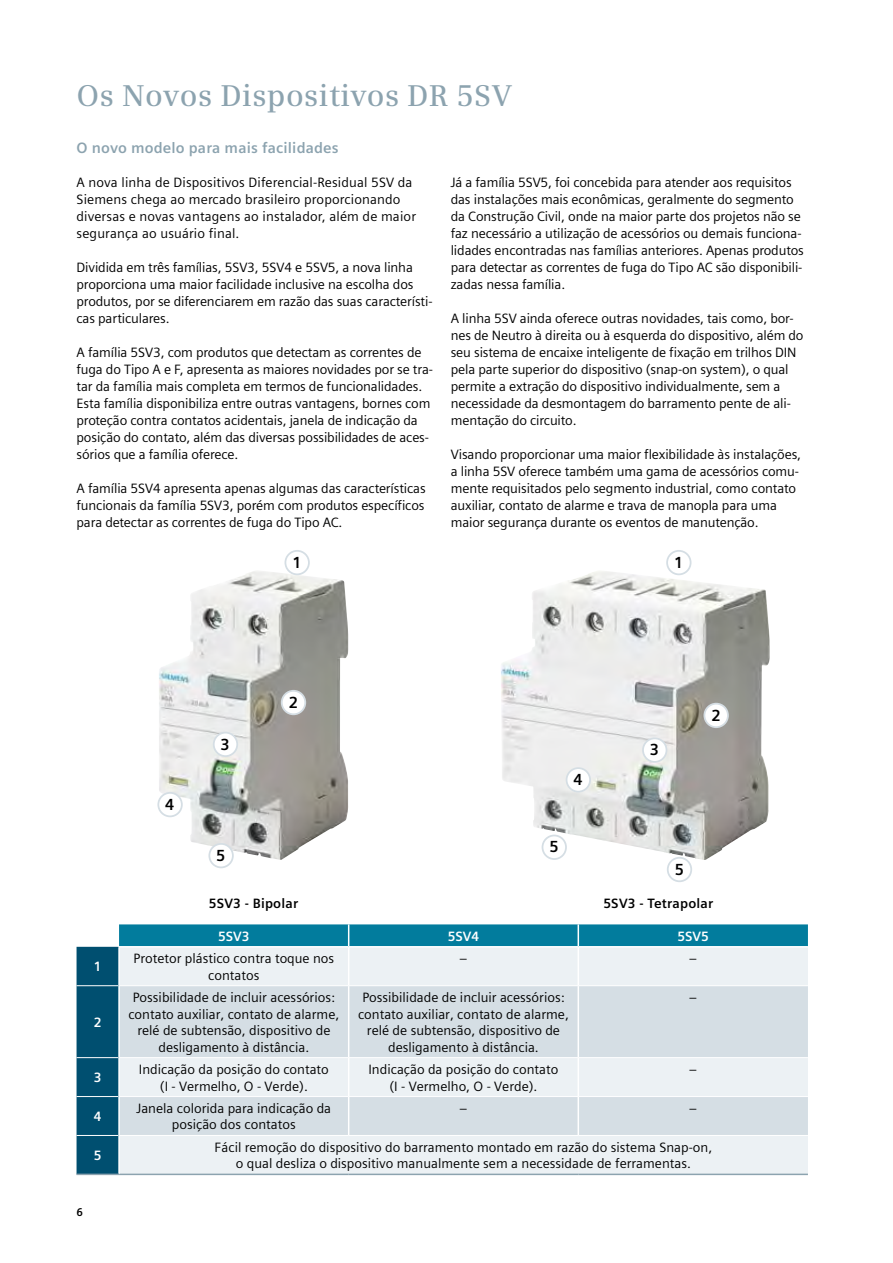
<style>
.page{position:relative;width:893px;height:1263px;background:#fff}
.page>*{position:absolute;margin:0;border:0;box-sizing:border-box;transform-origin:0 0}
.t1{font:600 30px "Siemens Serif";letter-spacing:.015em;color:#8ca3af}
.t2{font:700 16.05px "Siemens Sans";color:#000}
.t3{font:700 15px "Siemens Sans";letter-spacing:.01em;color:#8ca3af}
.t4{font:13.5px/17px "Siemens Sans";letter-spacing:-.01em;color:#000;text-align:center}
.t5{font:13.5px/17px "Siemens Sans";letter-spacing:.01em;color:#000}
.t6{font:700 13.5px "Siemens Sans";letter-spacing:.015em;color:#000}
.t7{font:700 13.5px "Siemens Sans";color:#fff}
.t8{font:700 11.25px "Siemens Sans";color:#000}
</style>
<div class="page">
<img style="left:159px;top:570px;width:189px;height:290px">
<img style="left:501px;top:570px;width:269px;height:290px">
<div style="left:285px;top:551px;width:24px;height:23px;background:#fff;border-radius:50%"></div>
<div style="left:284px;top:550px;width:26px;height:25px;border:2px solid #d5dee4;border-radius:50%"></div>
<div style="left:667px;top:551px;width:24px;height:23px;background:#fff;border-radius:50%"></div>
<div style="left:666px;top:550px;width:25px;height:25px;border:2px solid #d5dee4;border-radius:50%"></div>
<div style="left:282px;top:691px;width:23px;height:23px;background:#fff;border-radius:50%"></div>
<div style="left:281px;top:690px;width:25px;height:25px;border:2px solid #d5dee4;border-radius:50%"></div>
<div style="left:704px;top:704px;width:24px;height:23px;background:#fff;border-radius:50%"></div>
<div style="left:703px;top:703px;width:26px;height:25px;border:2px solid #d5dee4;border-radius:50%"></div>
<div style="left:214px;top:733px;width:23px;height:23px;background:#fff;border-radius:50%"></div>
<div style="left:213px;top:732px;width:25px;height:25px;border:2px solid #d5dee4;border-radius:50%"></div>
<div style="left:643px;top:738px;width:23px;height:24px;background:#fff;border-radius:50%"></div>
<div style="left:642px;top:737px;width:25px;height:26px;border:2px solid #d5dee4;border-radius:50%"></div>
<div style="left:158px;top:793px;width:24px;height:23px;background:#fff;border-radius:50%"></div>
<div style="left:157px;top:792px;width:26px;height:25px;border:2px solid #d5dee4;border-radius:50%"></div>
<div style="left:567px;top:768px;width:23px;height:24px;background:#fff;border-radius:50%"></div>
<div style="left:566px;top:767px;width:25px;height:25px;border:2px solid #d5dee4;border-radius:50%"></div>
<div style="left:209px;top:844px;width:24px;height:23px;background:#fff;border-radius:50%"></div>
<div style="left:208px;top:843px;width:26px;height:25px;border:2px solid #d5dee4;border-radius:50%"></div>
<div style="left:542px;top:835px;width:24px;height:24px;background:#fff;border-radius:50%"></div>
<div style="left:542px;top:835px;width:25px;height:25px;border:2px solid #d5dee4;border-radius:50%"></div>
<div style="left:667px;top:857px;width:25px;height:25px;border:2px solid #d5dee4;border-radius:50%"></div>
<svg style="left:77px;top:924px;width:731px;height:249px;background:#c3d7df"></svg>
<hr style="left:348px;top:947px;width:1px;height:38px;background:#fff">
<hr style="left:578px;top:947px;width:1px;height:38px;background:#fff">
<hr style="left:348px;top:986px;width:1px;height:71px;background:#fff">
<hr style="left:578px;top:986px;width:1px;height:71px;background:#fff">
<hr style="left:348px;top:1058px;width:1px;height:38px;background:#fff">
<hr style="left:578px;top:1058px;width:1px;height:38px;background:#fff">
<hr style="left:348px;top:1097px;width:1px;height:38px;background:#fff">
<hr style="left:578px;top:1097px;width:1px;height:38px;background:#fff">
<hr style="left:77px;top:985px;width:41px;height:1px;background:#fff">
<hr style="left:120px;top:985px;width:229px;height:1px;background:#fff">
<hr style="left:349px;top:985px;width:229px;height:1px;background:#fff">
<hr style="left:578px;top:985px;width:230px;height:1px;background:#fff">
<hr style="left:77px;top:1057px;width:41px;height:1px;background:#fff">
<hr style="left:120px;top:1057px;width:229px;height:1px;background:#fff">
<hr style="left:349px;top:1057px;width:229px;height:1px;background:#fff">
<hr style="left:578px;top:1057px;width:230px;height:1px;background:#fff">
<hr style="left:77px;top:1096px;width:41px;height:1px;background:#fff">
<hr style="left:120px;top:1096px;width:229px;height:1px;background:#fff">
<hr style="left:349px;top:1096px;width:229px;height:1px;background:#fff">
<hr style="left:578px;top:1096px;width:230px;height:1px;background:#fff">
<hr style="left:77px;top:1135px;width:41px;height:1px;background:#fff">
<hr style="left:120px;top:1135px;width:229px;height:1px;background:#fff">
<hr style="left:349px;top:1135px;width:229px;height:1px;background:#fff">
<hr style="left:578px;top:1135px;width:230px;height:1px;background:#fff">
<hr style="left:77px;top:1173px;width:42px;height:2px;background:#8ca3af">
<hr style="left:119px;top:1173px;width:230px;height:2px;background:#8ca3af">
<hr style="left:349px;top:1173px;width:229px;height:2px;background:#8ca3af">
<hr style="left:578px;top:1173px;width:230px;height:2px;background:#8ca3af">
<hr style="left:118px;top:946px;width:231px;height:1px;background:#fff">
<hr style="left:349px;top:946px;width:229px;height:1px;background:#fff">
<hr style="left:578px;top:946px;width:230px;height:1px;background:#fff">
<hr style="left:118px;top:947px;width:2px;height:39px;background:#fff">
<hr style="left:118px;top:986px;width:2px;height:72px;background:#fff">
<hr style="left:118px;top:1058px;width:2px;height:38px;background:#fff">
<hr style="left:118px;top:1096px;width:2px;height:39px;background:#fff">
<hr style="left:118px;top:1135px;width:2px;height:38px;background:#fff">
<h1 class="t1" style="left:77px;top:78px;width:437px">Os Novos Dispositivos DR 5SV</h1>
<p class="t3" style="left:77px;top:139px;width:264px">O novo modelo para mais facilidades</p>
<p class="t5" style="left:77px;top:174px;width:341px">A nova linha de Dispositivos Diferencial-Residual 5SV da Siemens chega ao mercado brasileiro proporcionando diversas e novas vantagens ao instalador, além de maior segurança ao usuário final.</p>
<p class="t4" style="left:77px;top:259px;width:357px;text-align:left">Dividida em três famílias, 5SV3, 5SV4 e 5SV5, a nova linha proporciona uma maior facilidade inclusive na escolha dos produtos, por se diferenciarem em razão das suas característi&shy;cas particulares.</p>
<p class="t4" style="left:77px;top:344px;width:358px;text-align:left">A família 5SV3, com produtos que detectam as correntes de fuga do Tipo A e F, apresenta as maiores novidades por se tra&shy;tar da família mais completa em termos de funcionalidades.<br>Esta família disponibiliza entre outras vantagens, bornes com proteção contra contatos acidentais, janela de indicação da posição do contato, além das diversas possibilidades de aces&shy;sórios que a família oferece.</p>
<p class="t4" style="left:77px;top:480px;width:351px;text-align:justify">A família 5SV4 apresenta apenas algumas das características funcionais da família 5SV3, porém com produtos específicos para detectar as correntes de fuga do Tipo AC.</p>
<p class="t4" style="left:451px;top:174px;width:355px;text-align:left">Já a família 5SV5, foi concebida para atender aos requisitos das instalações mais econômicas, geralmente do segmento da Construção Civil, onde na maior parte dos projetos não se faz necessário a utilização de acessórios ou demais funciona&shy;lidades encontradas nas famílias anteriores. Apenas produtos para detectar as correntes de fuga do Tipo AC são disponibili&shy;zadas nessa família.</p>
<p class="t4" style="left:451px;top:310px;width:354px;text-align:left">A linha 5SV ainda oferece outras novidades, tais como, bor&shy;nes de Neutro à direita ou à esquerda do dispositivo, além do seu sistema de encaixe inteligente de fixação em trilhos DIN pela parte superior do dispositivo (snap-on system), o qual permite a extração do dispositivo individualmente, sem a necessidade da desmontagem do barramento pente de ali&shy;mentação do circuito.</p>
<p class="t4" style="left:451px;top:446px;width:352px;text-align:left">Visando proporcionar uma maior flexibilidade às instalações, a linha 5SV oferece também uma gama de acessórios comu&shy;mente requisitados pelo segmento industrial, como contato auxiliar, contato de alarme e trava de manopla para uma maior segurança durante os eventos de manutenção.</p>
<p class="t2" style="left:292px;top:553px;width:11px">1</p>
<p class="t2" style="left:674px;top:553px;width:11px">1</p>
<p class="t2" style="left:165px;top:795px;width:11px">4</p>
<p class="t2" style="left:221px;top:735px;width:11px">3</p>
<p class="t2" style="left:216px;top:846px;width:11px">5</p>
<p class="t2" style="left:289px;top:693px;width:11px">2</p>
<p class="t2" style="left:573px;top:770px;width:11px">4</p>
<p class="t2" style="left:549px;top:838px;width:11px">5</p>
<p class="t2" style="left:650px;top:741px;width:11px">3</p>
<p class="t2" style="left:711px;top:706px;width:11px">2</p>
<p class="t2" style="left:675px;top:860px;width:11px">5</p>
<p class="t6" style="left:209px;top:895px;width:91px">5SV3 - Bipolar</p>
<p class="t6" style="left:603px;top:895px;width:111px">5SV3 - Tetrapolar</p>
<p class="t7" style="left:218px;top:928px;width:33px">5SV3</p>
<p class="t7" style="left:448px;top:928px;width:33px">5SV4</p>
<p class="t7" style="left:677px;top:928px;width:33px">5SV5</p>
<p class="t7" style="left:94px;top:959px;width:9px">1</p>
<p class="t4" style="left:133px;top:950px;width:202px;line-height:16.5px">Protetor plástico contra toque nos contatos</p>
<p class="t4" style="left:460px;top:950px;width:9px">–</p>
<p class="t4" style="left:689px;top:950px;width:9px">–</p>
<p class="t7" style="left:94px;top:1014px;width:9px">2</p>
<p class="t4" style="left:128px;top:989px;width:212px;line-height:16.5px">Possibilidade de incluir acessórios: contato auxiliar, contato de alarme, relé de subtensão, dispositivo de desligamento à distância.</p>
<p class="t4" style="left:358px;top:989px;width:212px;line-height:16.5px">Possibilidade de incluir acessórios: contato auxiliar, contato de alarme, relé de subtensão, dispositivo de desligamento à distância.</p>
<p class="t4" style="left:689px;top:989px;width:9px">–</p>
<p class="t7" style="left:94px;top:1070px;width:9px">3</p>
<p class="t4" style="left:139px;top:1061px;width:191px;line-height:16.5px">Indicação da posição do contato (I - Vermelho, O - Verde).</p>
<p class="t4" style="left:368px;top:1061px;width:191px;line-height:16.5px">Indicação da posição do contato (I - Vermelho, O - Verde).</p>
<p class="t4" style="left:689px;top:1061px;width:9px">–</p>
<p class="t7" style="left:94px;top:1109px;width:9px">4</p>
<p class="t4" style="left:136px;top:1100px;width:196px;line-height:16.5px">Janela colorida para indicação da posição dos contatos</p>
<p class="t4" style="left:460px;top:1100px;width:9px">–</p>
<p class="t4" style="left:689px;top:1100px;width:9px">–</p>
<p class="t7" style="left:94px;top:1148px;width:9px">5</p>
<p class="t4" style="left:215px;top:1139px;width:499px;line-height:16.5px">Fácil remoção do dispositivo do barramento montado em razão do sistema Snap-on, o qual desliza o dispositivo manualmente sem a necessidade de ferramentas.</p>
<p class="t8" style="left:77px;top:1205px;width:8px">6</p>
</div>
